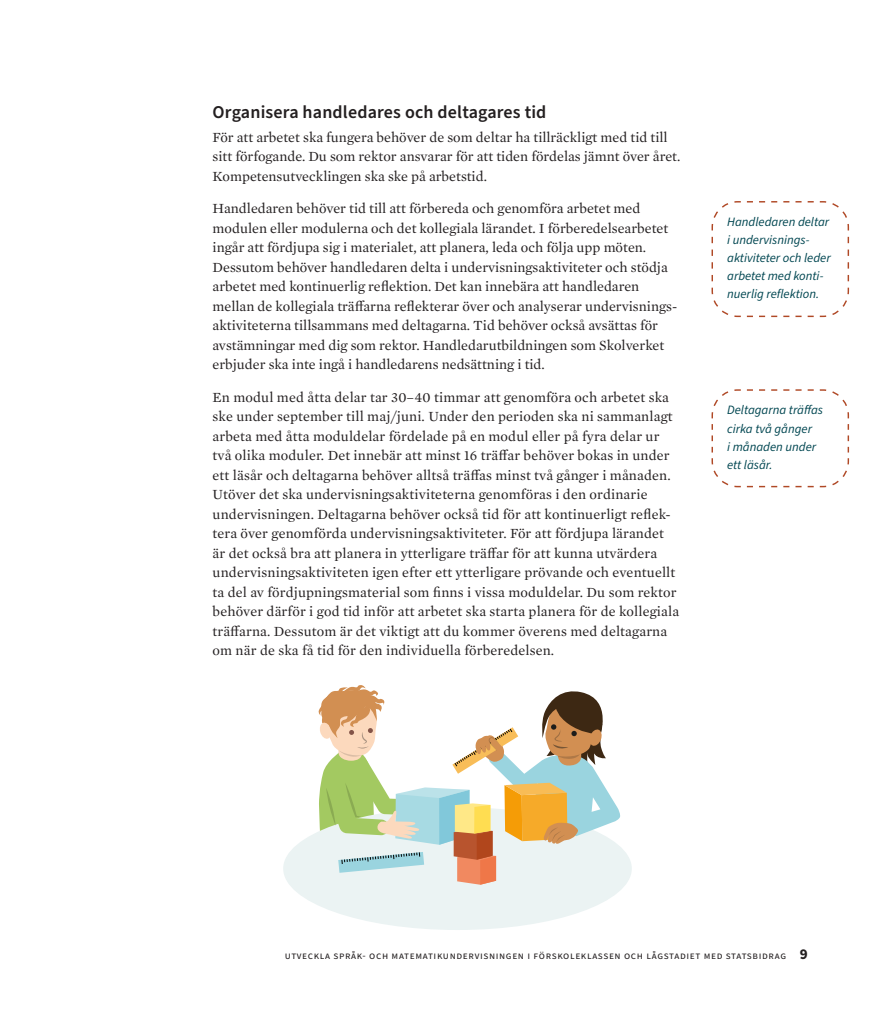
<style>
.page{position:relative;width:893px;height:1021px;background:#fff}
.page>*{position:absolute;margin:0;border:0;box-sizing:border-box;transform-origin:0 0}
.t1{font:600 18px "Source Sans Pro";letter-spacing:.01em;color:#231f20}
.Bröd_luft_ovan{font:14.25px/19.5px "Mercury Text G1";letter-spacing:.01em;color:#231f20}
.Bröd{font:14.25px/19.5px "Mercury Text G1";color:#231f20}
.kursiv_anvisning{font:italic 12.75px/18px "Source Sans Pro";color:#004651}
.t2{font:10.5px "Source Sans Pro";letter-spacing:.06em;color:#231f20}
.s1{font-weight:700;font-size:15px}
</style>
<div class="page">
<svg style="left:711px;top:201px;width:139px;height:117px"></svg>
<svg style="left:711px;top:389px;width:139px;height:99px"></svg>
<div style="left:283px;top:807px;width:349px;height:123px;background:#ebf3f3;border-radius:50%"></div>
<svg style="left:318px;top:685px;width:303px;height:199px"></svg>
<h2 class="t1" style="left:213px;top:100px;width:335px">Organisera handledares och deltagares tid</h2>
<p class="Bröd" style="left:213px;top:127px;width:469px">För att arbetet ska fungera behöver de som deltar ha tillräckligt med tid till sitt förfogande. Du som rektor ansvarar för att tiden fördelas jämnt över året.<br>Kompetensutvecklingen ska ske på arbetstid.</p>
<p class="Bröd_luft_ovan" style="left:213px;top:198px;width:466px">Handledaren behöver tid till att förbereda och genomföra arbetet med modulen eller modulerna och det kollegiala lärandet. I förberedelsearbetet ingår att fördjupa sig i materialet, att planera, leda och följa upp möten.<br>Dessutom behöver handledaren delta i undervisningsaktiviteter och stödja arbetet med kontinuerlig reflektion. Det kan innebära att handledaren mellan de kollegiala träffarna reflekterar över och analyserar undervisnings&shy;aktiviteterna tillsammans med deltagarna. Tid behöver också avsättas för avstämningar med dig som rektor. Handledarutbildningen som Skolverket erbjuder ska inte ingå i handledarens nedsättning i tid.</p>
<p class="Bröd_luft_ovan" style="left:213px;top:386px;width:468px">En modul med åtta delar tar 30–40 timmar att genomföra och arbetet ska ske under september till maj/juni. Under den perioden ska ni sammanlagt arbeta med åtta moduldelar fördelade på en modul eller på fyra delar ur två olika moduler. Det innebär att minst 16 träffar behöver bokas in under ett läsår och deltagarna behöver alltså träffas minst två gånger i månaden.<br>Utöver det ska undervisningsaktiviteterna genomföras i den ordinarie undervisningen. Deltagarna behöver också tid för att kontinuerligt reflek&shy;tera över genomförda undervisningsaktiviteter. För att fördjupa lärandet är det också bra att planera in ytterligare träffar för att kunna utvärdera undervisningsaktiviteten igen efter ett ytterligare prövande och eventuellt ta del av fördjupningsmaterial som finns i vissa moduldelar. Du som rektor behöver därför i god tid inför att arbetet ska starta planera för de kollegiala träffarna. Dessutom är det viktigt att du kommer överens med deltagarna om när de ska få tid för den individuella förberedelsen.</p>
<p class="kursiv_anvisning" style="left:727px;top:213px;width:105px">Handledaren deltar i undervisnings&shy;aktiviteter och leder arbetet med konti&shy;nuerlig reflektion.</p>
<p class="kursiv_anvisning" style="left:727px;top:401px;width:97px">Deltagarna träffas cirka två gånger<br>i månaden under ett läsår.</p>
<p class="t2" style="left:285px;top:948px;width:525px">Utveckla språk- och matematiku ndervisningen i förskoleklassen och lågstadiet med statsbidrag <span class="s1">9</span></p>
</div>
